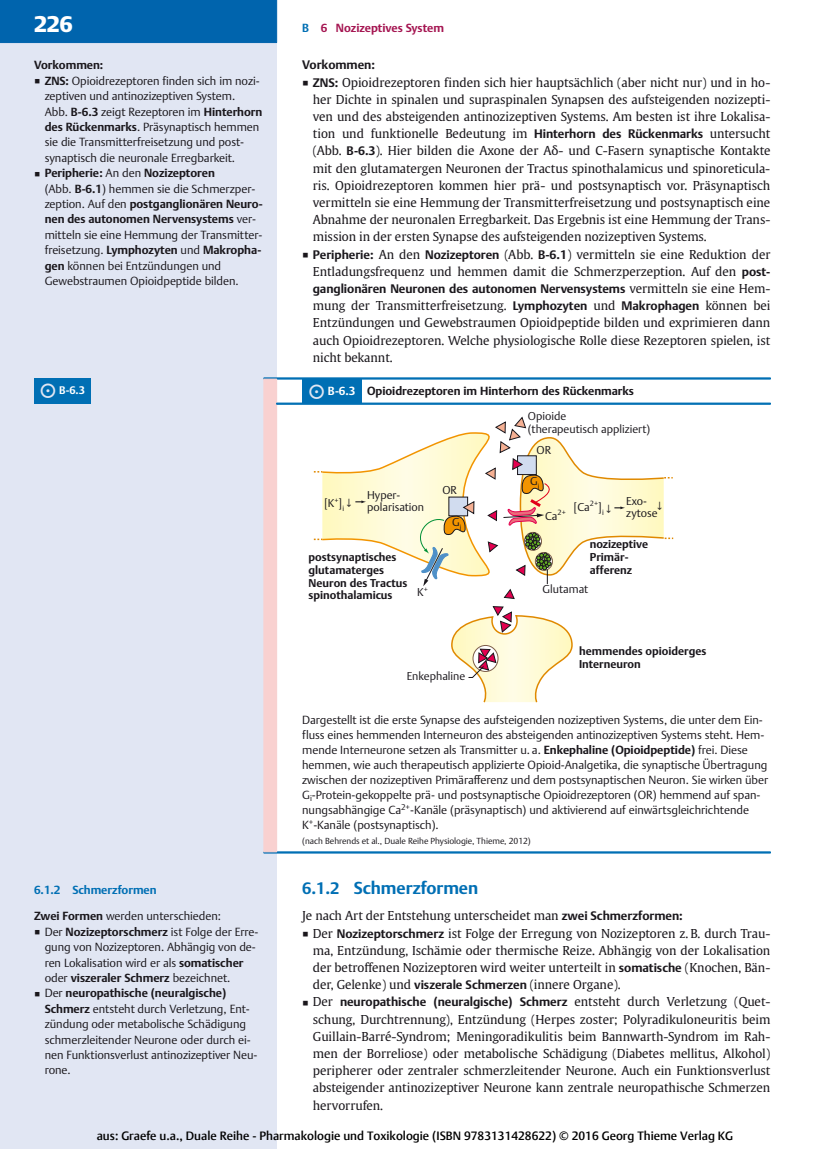
<style>
.page{position:relative;width:830px;height:1149px;background:#fff}
.page>*{position:absolute;margin:0;border:0;box-sizing:border-box;transform-origin:0 0}
.t1{font:22.35px "Adv T Te 9 dccad 3.B";color:#fff}
.t2{font:17.25px "Adv TT1415 f 0 b 8.B";color:#006fb4}
.t3{font:12.3px/17.2px "Adv TT1 c 81 c 27 a";color:#1a171c;text-align:justify}
.t4{font:12.3px "Adv TT1415 f 0 b 8.B";color:#1a171c}
.t5{font:500 12px "Thieme Argo 2011";color:#000}
.t6{font:11.7px/15.5px "Adv TT1875 e 499";color:#1a171c}
.t7{font:11.7px/15.5px "Adv TT1415 f 0 b 8.B";color:#1a171c}
.t8{font:11.7px "Adv TT1415 f 0 b 8.B";color:#a51652}
.t9{font:11.7px "Adv TT1415 f 0 b 8.B";color:#006fb4}
.t10{font:700 11.25px/12.8px "Thieme Argo 2011";color:#1a171c}
.t11{font:300 11.25px/12.8px "Thieme Argo 2011";color:#1a171c}
.t12{font:10.95px "Adv TT1415 f 0 b 8.B";color:#fff}
.t13{font:8.7px "Adv TT1875 e 499";color:#1a171c}
.s1{color:#006fb4}
.s2{font-size:7.8px}
.s3{font-family:"Adv TT1415 f 0 b 8.B"}
.s4{font-family:"Adv TT1875 e 499";font-size:7.8px}
.s5{font-family:"Adv TT1875 e 499"}
.s6{font-size:8.1px}
.s7{font-style:inherit}
.s8{font-family:"Adv TT1 c 81 c 27 a"}
.s9{font-size:20.85px;color:#e1e6f3}
.s10{color:#fff}
.s11{font-family:"Adv TT1875 e 499+fb"}
.s12{font-size:16.5px}
.s13{font-family:"Adv TT1 c 81 c 27 a+fb"}
.s14{font-family:"Adv TT1 c 81 c 27 a";font-size:8.1px}
</style>
<div class="page">
<div style="left:0;top:0;width:276px;height:1148px;background:#e1e6f3"></div>
<div style="left:0;top:0;width:276px;height:43px;background:#0064ad"></div>
<hr style="left:264px;top:378px;width:506px;height:1px;background:#006fb4">
<hr style="left:264px;top:851px;width:506px;height:1px;background:#006fb4">
<div style="left:264px;top:379px;width:12px;height:472px;background:#f9d1d0"></div>
<hr style="left:276px;top:403px;width:494px;height:1px;background:#006fb4">
<div style="left:34px;top:378px;width:56px;height:25px;background:#006fb4"></div>
<div style="left:302px;top:379px;width:59px;height:24px;background:#006fb4"></div>
<svg style="left:451px;top:606px;width:122px;height:96px"></svg>
<svg style="left:314px;top:416px;width:359px;height:183px"></svg>
<h1 class="t1" style="left:34px;top:11px;width:40px">226</h1>
<p class="t8" style="left:302px;top:23px;width:143px"><span class="s1">B</span> 6 Nozizeptives System</p>
<p class="t7" style="left:34px;top:58px;width:71px">Vorkommen:</p>
<p class="t6" style="left:45px;top:74px;width:219px;text-indent:-11px"><span class="s2">■</span> <span class="s3">ZNS:</span> Opioidrezeptoren finden sich im nozi&shy;zeptiven und antinozizeptiven System.<br>Abb. <span class="s3">B-6.3</span> zeigt Rezeptoren im <span class="s3">Hinterhorn des Rückenmarks</span>. Präsynaptisch hemmen sie die Transmitterfreisetzung und post&shy;synaptisch die neuronale Erregbarkeit.</p>
<p class="t7" style="left:34px;top:166px;width:182px"><span class="s4">■</span> Peripherie: <span class="s5">An den</span> Nozizeptoren</p>
<p class="t6" style="left:45px;top:181px;width:212px">(Abb. <span class="s3">B-6.1</span>) hemmen sie die Schmerzper-</p>
<p class="t7" style="left:45px;top:197px;width:219px"><span class="s5">zeption. Auf den</span> postganglionären Neuro&shy;nen des autonomen Nervensystems <span class="s5">ver-</span></p>
<p class="t6" style="left:45px;top:228px;width:219px">mitteln sie eine Hemmung der Transmitter-</p>
<p class="t7" style="left:45px;top:243px;width:218px"><span class="s5">freisetzung.</span> Lymphozyten <span class="s5">und</span> Makropha-</p>
<p class="t6" style="left:45px;top:258px;width:195px"><span class="s3">gen</span> können bei Entzündungen und<br>Gewebstraumen Opioidpeptide bilden.</p>
<p class="t4" style="left:302px;top:60px;width:74px">Vorkommen:</p>
<p class="t3" style="left:313px;top:74px;width:459px;text-indent:-11px"><span class="s6">■</span> <span class="s3">ZNS:</span> Opioidrezeptoren finden sich hier hauptsächlich (aber nicht nur) und in ho&shy;her Dichte in spinalen und supraspinalen Synapsen des aufsteigenden nozizepti&shy;ven und des absteigenden antinozizeptiven Systems. Am besten ist ihre Lokalisa&shy;tion und funktionelle Bedeutung im <span class="s3">Hinterhorn des Rückenmarks</span> untersucht (Abb. <span class="s3">B-6.3</span>). Hier bilden die Axone der A<span class="s7">δ</span>- und C-Fasern synaptische Kontakte mit den glutamatergen Neuronen der Tractus spinothalamicus und spinoreticula&shy;ris. Opioidrezeptoren kommen hier prä- und postsynaptisch vor. Präsynaptisch vermitteln sie eine Hemmung der Transmitterfreisetzung und postsynaptisch eine Abnahme der neuronalen Erregbarkeit. Das Ergebnis ist eine Hemmung der Trans&shy;mission in der ersten Synapse des aufsteigenden nozizeptiven Systems.</p>
<p class="t3" style="left:302px;top:246px;width:469px;text-align:right"><span class="s6">■</span> <span class="s3">Peripherie:</span> An den <span class="s3">Nozizeptoren</span> (Abb. <span class="s3">B-6.1</span>) vermitteln sie eine Reduktion der<br>Entladungsfrequenz und hemmen damit die Schmerzperzeption. Auf den <span class="s3">post-</span></p>
<p class="t4" style="left:313px;top:283px;width:459px">ganglionären Neuronen des autonomen Nervensystems <span class="s8">vermitteln sie eine Hem-</span></p>
<p class="t3" style="left:313px;top:298px;width:459px">mung der Transmitterfreisetzung. <span class="s3">Lymphozyten</span> und <span class="s3">Makrophagen</span> können bei Entzündungen und Gewebstraumen Opioidpeptide bilden und exprimieren dann auch Opioidrezeptoren. Welche physiologische Rolle diese Rezeptoren spielen, ist nicht bekannt.</p>
<p class="t12" style="left:39px;top:385px;width:47px"><span class="s9">⊙</span> B-6.3</p>
<p class="t7" style="left:308px;top:384px;width:327px"><span class="s9">⊙</span> <span class="s10">B-6.3</span> Opioidrezeptoren im Hinterhorn des Rückenmarks</p>
<p class="t11" style="left:527px;top:410px;width:124px">Opioide<br>(therapeutisch appliziert)</p>
<p class="t11" style="left:536px;top:444px;width:16px">OR</p>
<p class="t11" style="left:530px;top:475px;width:11px">G<sub>i</sub></p>
<p class="t11" style="left:442px;top:484px;width:16px">OR</p>
<p class="t11" style="left:367px;top:489px;width:59px">Hyper&shy;polarisation</p>
<p class="t11" style="left:324px;top:497px;width:31px">[K<sup>+</sup>]<sub>i</sub>↓</p>
<p class="t11" style="left:573px;top:501px;width:32px">[Ca<sup>2+</sup>]<sub>i</sub></p>
<p class="t11" style="left:626px;top:495px;width:33px">Exo&shy;zytose</p>
<p class="t11" style="left:603px;top:503px;width:11px">↓</p>
<p class="t11" style="left:654px;top:500px;width:11px">↓</p>
<p class="t11" style="left:545px;top:510px;width:22px">Ca<sup>2+</sup></p>
<p class="t11" style="left:452px;top:516px;width:11px">G<sub>i</sub></p>
<p class="t10" style="left:308px;top:551px;width:100px">postsynaptisches glutamaterges<br>Neuron des Tractus spinothalamicus</p>
<p class="t11" style="left:417px;top:586px;width:12px">K<sup>+</sup></p>
<p class="t11" style="left:406px;top:670px;width:60px">Enkephaline</p>
<p class="t10" style="left:589px;top:538px;width:60px">nozizeptive<br>Primär&shy;afferenz</p>
<p class="t11" style="left:542px;top:583px;width:47px">Glutamat</p>
<p class="t10" style="left:579px;top:645px;width:129px">hemmendes opioiderges<br>Interneuron</p>
<p class="t6" style="left:302px;top:713px;width:467px;line-height:15px">Dargestellt ist die erste Synapse des aufsteigenden nozizeptiven Systems, die unter dem Ein&shy;fluss eines hemmenden Interneuron des absteigenden antinozizeptiven Systems steht. Hem&shy;mende Interneurone setzen als Transmitter u. a. <span class="s3">Enkephaline (Opioidpeptide)</span> frei. Diese hemmen, wie auch therapeutisch applizierte Opioid-Analgetika, die synaptische Übertragung zwischen der nozizeptiven Primära<span class="s11">ff</span>erenz und dem postsynaptischen Neuron. Sie wirken über G<sub>i</sub>-Protein-gekoppelte prä- und postsynaptische Opioidrezeptoren (OR) hemmend auf span&shy;nungsabhängige Ca<sup>2+</sup>-Kanäle (präsynaptisch) und aktivierend auf einwärtsgleichrichtende K<sup>+</sup>-Kanäle (postsynaptisch).</p>
<p class="t13" style="left:302px;top:836px;width:230px">(nach Behrends et al., Duale Reihe Physiologie, Thieme, 2012)</p>
<p class="t9" style="left:34px;top:884px;width:124px">6.1.2 Schmerzformen</p>
<h2 class="t2" style="left:302px;top:879px;width:177px"><span class="s12">6.1.2</span> Schmerzformen</h2>
<p class="t3" style="left:302px;top:907px;width:382px">Je nach Art der Entstehung unterscheidet man <span class="s3">zwei Schmerzformen:</span></p>
<p class="t3" style="left:313px;top:924px;width:459px;text-indent:-11px"><span class="s6">■</span> Der <span class="s3">Nozizeptorschmerz</span> ist Folge der Erregung von Nozizeptoren z. B. durch Trau&shy;ma, Entzündung, Ischämie oder thermische Reize. Abhängig von der Lokalisation der betro<span class="s13">ff</span>enen Nozizeptoren wird weiter unterteilt in <span class="s3">somatische</span> (Knochen, Bän&shy;der, Gelenke) und <span class="s3">viszerale Schmerzen</span> (innere Organe).</p>
<p class="t4" style="left:302px;top:996px;width:469px"><span class="s14">■</span> <span class="s8">Der</span> neuropathische (neuralgische) Schmerz <span class="s8">entsteht durch Verletzung (Quet-</span></p>
<p class="t3" style="left:313px;top:1010px;width:459px">schung, Durchtrennung), Entzündung (Herpes zoster; Polyradikuloneuritis beim Guillain-Barré-Syndrom; Meningoradikulitis beim Bannwarth-Syndrom im Rah&shy;men der Borreliose) oder metabolische Schädigung (Diabetes mellitus, Alkohol) peripherer oder zentraler schmerzleitender Neurone. Auch ein Funktionsverlust absteigender antinozizeptiver Neurone kann zentrale neuropathische Schmerzen hervorrufen.</p>
<p class="t6" style="left:34px;top:909px;width:188px"><span class="s3">Zwei Formen</span> werden unterschieden:</p>
<p class="t6" style="left:45px;top:924px;width:215px;text-indent:-11px"><span class="s2">■</span> Der <span class="s3">Nozizeptorschmerz</span> ist Folge der Erre&shy;gung von Nozizeptoren. Abhängig von de&shy;ren Lokalisation wird er als <span class="s3">somatischer</span></p>
<p class="t7" style="left:45px;top:970px;width:187px"><span class="s5">oder</span> viszeraler Schmerz <span class="s5">bezeichnet.</span></p>
<p class="t7" style="left:34px;top:986px;width:193px"><span class="s4">■</span> <span class="s5">Der</span> neuropathische (neuralgische)</p>
<p class="t6" style="left:45px;top:1001px;width:214px"><span class="s3">Schmerz</span> entsteht durch Verletzung, Ent&shy;zündung oder metabolische Schädigung schmerzleitender Neurone oder durch ei&shy;nen Funktionsverlust antinozizeptiver Neu&shy;rone.</p>
<p class="t5" style="left:97px;top:1127px;width:637px">aus: Graefe u.a., Duale Reihe - Pharmakologie und Toxikologie (ISBN 9783131428622) © 2016 Georg Thieme Verlag KG</p>
</div>
